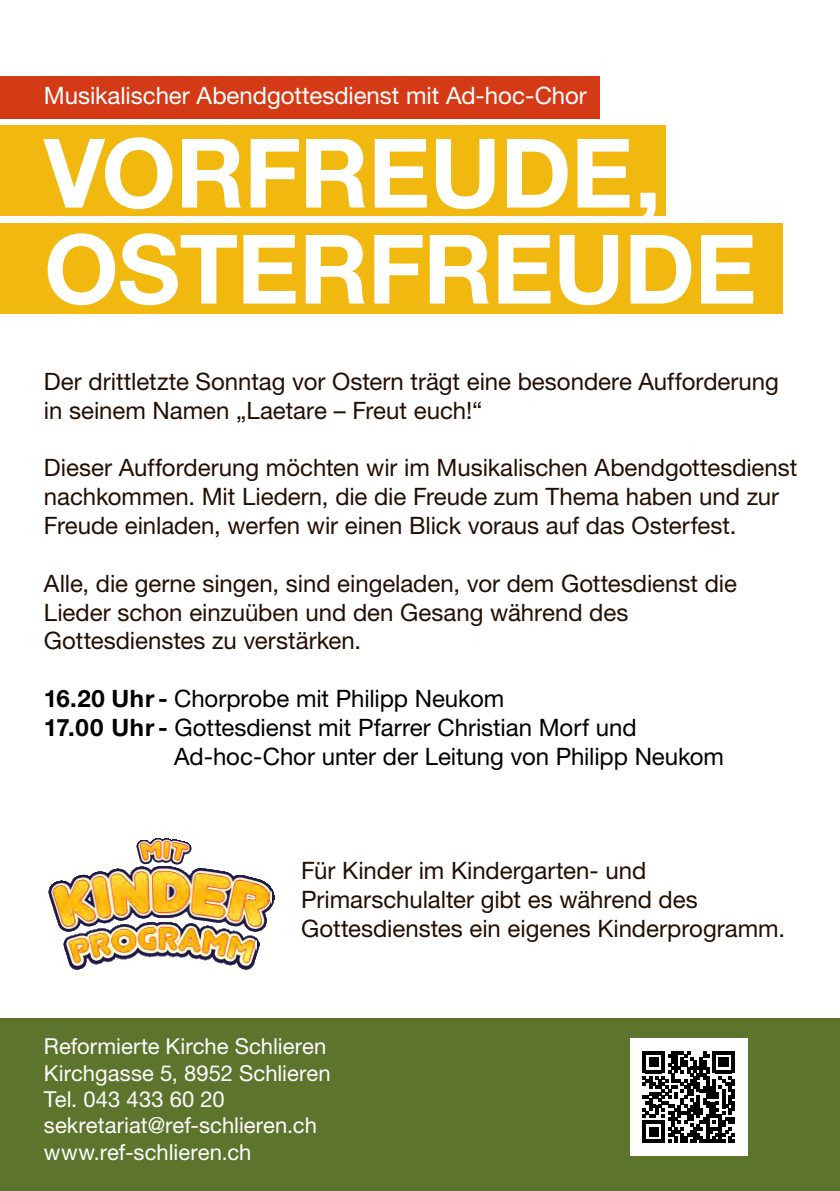
<style>
.page{position:relative;width:840px;height:1191px;background:#fff}
.page>*{position:absolute;margin:0;border:0;box-sizing:border-box;transform-origin:0 0}
.t1{font:700 96px/96px "Helvetica Neue LT Pro";letter-spacing:-.01em;color:#fff}
.t2{font:24px/28.8px "Helvetica Neue LT Pro";letter-spacing:-.005em;color:#240e00}
.t3{font:24px "Helvetica Neue LT Pro";letter-spacing:-.005em;color:#000}
.t4{font:24px "Helvetica Neue LT Pro";letter-spacing:-.005em;color:#fff}
.t5{font:22px/26.4px "Helvetica Neue LT Pro";color:#fff}
.s1{font-weight:700}
</style>
<div class="page">
<div style="left:0;top:1018px;width:839px;height:173px;background:#5c742c"></div>
<div style="left:629px;top:1038px;width:117px;height:117px;background:#fff"></div>
<svg style="left:642px;top:1051px;width:92px;height:91px"></svg>
<img style="left:63px;top:938px;width:196px;height:31px">
<img style="left:66px;top:936px;width:191px;height:30px">
<img style="left:68px;top:932px;width:186px;height:31px">
<img style="left:49px;top:866px;width:225px;height:66px">
<img style="left:52px;top:868px;width:219px;height:60px">
<img style="left:53px;top:870px;width:216px;height:57px">
<img style="left:136px;top:838px;width:56px;height:26px">
<img style="left:138px;top:839px;width:52px;height:23px">
<img style="left:139px;top:840px;width:49px;height:20px">
<div style="left:0;top:76px;width:599px;height:42px;background:#d53a17"></div>
<div style="left:0;top:125px;width:664px;height:91px;background:#f1b80f"></div>
<div style="left:0;top:223px;width:782px;height:91px;background:#f1b80f"></div>
<p class="t4" style="left:44px;top:81px;width:544px">Musikalischer Abendgottesdienst mit Ad-hoc-Chor</p>
<h1 class="t1" style="left:44px;top:123px;width:713px">VORFREUDE,<br>OSTERFREUDE</h1>
<p class="t2" style="left:44px;top:367px;width:736px">Der drittletzte Sonntag vor Ostern trägt eine besondere Aufforderung in seinem Namen „Laetare – Freut euch!“</p>
<p class="t2" style="left:44px;top:453px;width:754px">Dieser Aufforderung möchten wir im Musikalischen Abendgottesdienst nachkommen. Mit Liedern, die die Freude zum Thema haben und zur<br>Freude einladen, werfen wir einen Blick voraus auf das Osterfest.</p>
<p class="t2" style="left:44px;top:568px;width:694px">Alle, die gerne singen, sind eingeladen, vor dem Gottesdienst die<br>Lieder schon einzuüben und den Gesang während des<br>Gottesdienstes zu verstärken.</p>
<p class="t3" style="left:44px;top:684px;width:461px"><span class="s1">16.20 Uhr -</span> Chorprobe mit Philipp Neukom</p>
<p class="t3" style="left:44px;top:713px;width:594px"><span class="s1">17.00 Uhr -</span> Gottesdienst mit Pfarrer Christian Morf und</p>
<p class="t3" style="left:174px;top:741px;width:551px">Ad-hoc-Chor unter der Leitung von Philipp Neukom</p>
<p class="t2" style="left:301px;top:856px;width:485px">Für Kinder im Kindergarten- und<br>Primarschulalter gibt es während des<br>Gottesdienstes ein eigenes Kinderprogramm.</p>
<p class="t5" style="left:44px;top:1032px;width:288px">Reformierte Kirche Schlieren<br>Kirchgasse 5, 8952 Schlieren<br>Tel. 043 433 60 20 sekretariat@ref-schlieren.ch www.ref-schlieren.ch</p>
</div>
